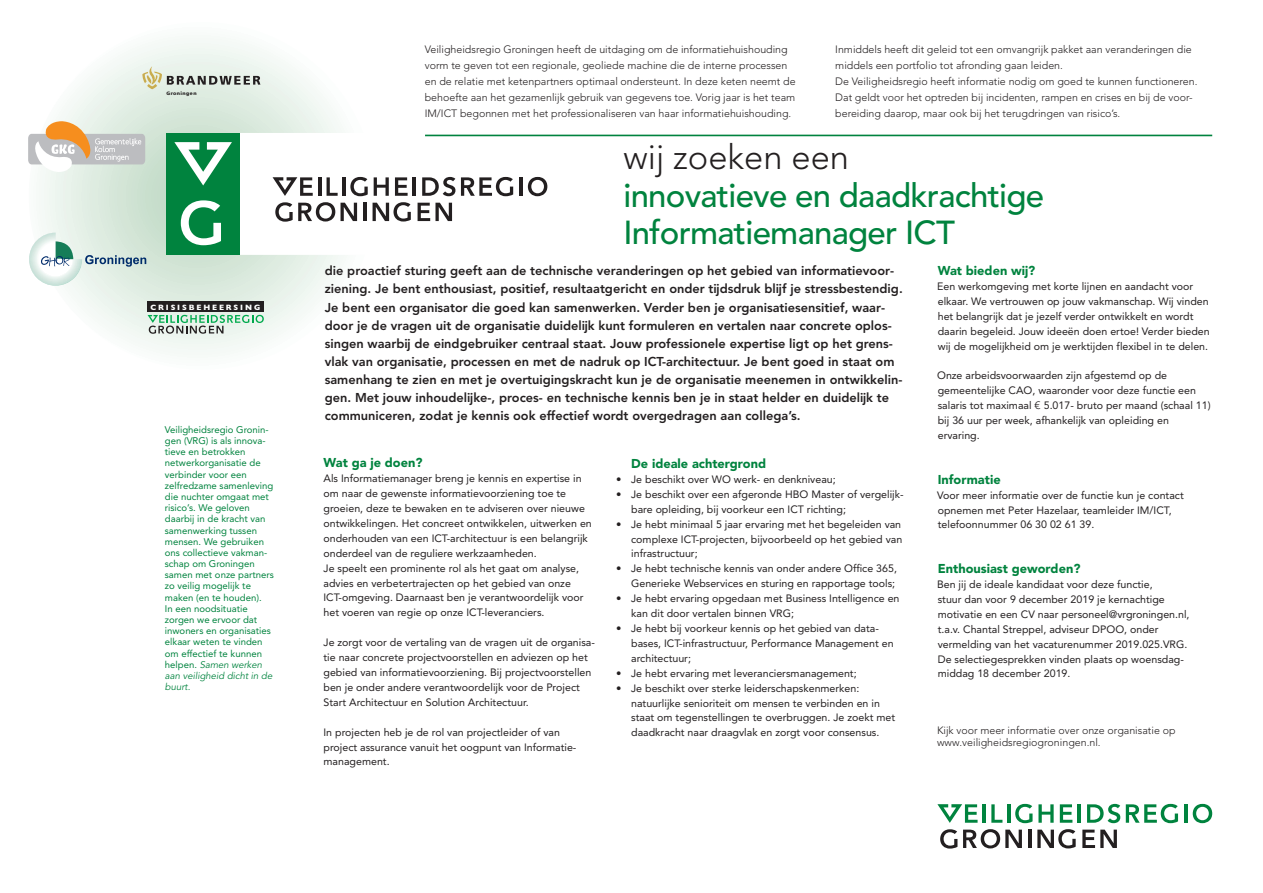
<style>
.page{position:relative;width:1263px;height:893px;background:#fff}
.page>*{position:absolute;margin:0;border:0;box-sizing:border-box;transform-origin:0 0}
.t1{font:300 34.5px "Avenir";color:#231f20}
.t2{font:500 33px/37.2px "Avenir";letter-spacing:-.02em;color:#00833e}
.t3{font:800 12.75px/18.1px "Avenir";color:#231f20}
.t4{font:900 12.75px "Avenir";color:#00833e}
.t5{font:10.65px/14.9px "Avenir";color:#231f20}
.t6{font:300 10.65px/15.9px "Avenir";color:#231f20}
.t7{font:9.6px/11.2px "Avenir";color:#00833e}
.t8{font:700 7.8px "Gill Sans";letter-spacing:.24em;color:#fff}
.t9{font:900 4.8px "Frutiger";letter-spacing:.09em;color:#231f20}
.s1{font-style:italic}
</style>
<div class="page">
<svg style="left:41px;top:40px;width:324px;height:312px"></svg>
<div style="left:166px;top:133px;width:74px;height:122px;background:#00833e"></div>
<svg style="left:181px;top:200px;width:40px;height:45px"></svg>
<svg style="left:174px;top:142px;width:58px;height:43px"></svg>
<svg style="left:29px;top:233px;width:117px;height:53px"></svg>
<svg style="left:142px;top:67px;width:118px;height:22px;background:#c4cabf"></svg>
<div style="left:148px;top:302px;width:116px;height:10px;background:#231f20"></div>
<svg style="left:148px;top:315px;width:116px;height:19px;background:#accfba"></svg>
<hr style="left:983px;top:804px;width:3px;height:19px;background:#00833e">
<svg style="left:991px;top:804px;width:11px;height:19px"></svg>
<hr style="left:1007px;top:804px;width:3px;height:19px;background:#00833e">
<svg style="left:1015px;top:804px;width:17px;height:19px"></svg>
<svg style="left:940px;top:829px;width:17px;height:20px"></svg>
<svg style="left:1038px;top:804px;width:16px;height:19px"></svg>
<svg style="left:1060px;top:804px;width:12px;height:19px"></svg>
<hr style="left:1078px;top:804px;width:3px;height:19px;background:#00833e">
<svg style="left:1087px;top:804px;width:33px;height:19px"></svg>
<svg style="left:1126px;top:804px;width:52px;height:19px"></svg>
<hr style="left:1184px;top:804px;width:3px;height:19px;background:#00833e">
<svg style="left:1193px;top:804px;width:19px;height:19px"></svg>
<svg style="left:963px;top:829px;width:59px;height:19px"></svg>
<hr style="left:1028px;top:830px;width:3px;height:18px;background:#231f20">
<svg style="left:1037px;top:829px;width:39px;height:19px"></svg>
<svg style="left:1082px;top:830px;width:35px;height:18px"></svg>
<svg style="left:937px;top:804px;width:40px;height:19px"></svg>
<hr style="left:318px;top:177px;width:3px;height:19px;background:#231f20">
<svg style="left:327px;top:177px;width:11px;height:19px"></svg>
<hr style="left:342px;top:177px;width:3px;height:19px;background:#231f20">
<svg style="left:350px;top:177px;width:18px;height:19px"></svg>
<svg style="left:374px;top:177px;width:15px;height:19px"></svg>
<svg style="left:395px;top:177px;width:13px;height:19px"></svg>
<hr style="left:413px;top:177px;width:3px;height:19px;background:#231f20">
<svg style="left:422px;top:177px;width:33px;height:19px"></svg>
<svg style="left:461px;top:177px;width:52px;height:19px"></svg>
<hr style="left:519px;top:177px;width:4px;height:19px;background:#231f20">
<svg style="left:528px;top:177px;width:19px;height:19px"></svg>
<svg style="left:275px;top:202px;width:82px;height:20px"></svg>
<hr style="left:363px;top:203px;width:3px;height:18px;background:#231f20">
<svg style="left:373px;top:202px;width:38px;height:20px"></svg>
<svg style="left:418px;top:203px;width:34px;height:18px"></svg>
<svg style="left:273px;top:177px;width:40px;height:19px"></svg>
<hr style="left:425px;top:135px;width:787px;height:1px;background:#00833e">
<svg style="left:28px;top:121px;width:117px;height:51px"></svg>
<p class="t9" style="left:166px;top:92px;width:32px">Groningen</p>
<p class="t8" style="left:151px;top:301px;width:111px">CRISISBEHEERSING</p>
<p class="t7" style="left:165px;top:424px;width:111px">Veiligheidsregio Gronin&shy;gen (VRG) is als innova&shy;tieve en betrokken netwerkorganisatie de verbinder voor een zelfredzame samenleving die nuchter omgaat met risico’s. We geloven daarbij in de kracht van samenwerking tussen mensen. We gebruiken ons collectieve vakman&shy;schap om Groningen samen met onze partners zo veilig mogelijk te maken (en te houden).<br>In een noodsituatie zorgen we ervoor dat inwoners en organisaties elkaar weten te vinden om effectief te kunnen helpen. <span class="s1">Samen werken aan veiligheid dicht in de buurt.</span></p>
<p class="t6" style="left:425px;top:41px;width:372px">Veiligheidsregio Groningen heeft de uitdaging om de informatiehuishouding vorm te geven tot een regionale, geoliede machine die de interne processen en de relatie met ketenpartners optimaal ondersteunt. In deze keten neemt de behoefte aan het gezamenlijk gebruik van gegevens toe. Vorig jaar is het team IM/ICT begonnen met het professionaliseren van haar informatiehuishouding.</p>
<p class="t6" style="left:835px;top:41px;width:364px">Inmiddels heeft dit geleid tot een omvangrijk pakket aan veranderingen die middels een portfolio tot afronding gaan leiden.<br>De Veiligheidsregio heeft informatie nodig om goed te kunnen functioneren.<br>Dat geldt voor het optreden bij incidenten, rampen en crises en bij de voor&shy;bereiding daarop, maar ook bij het terugdringen van risico’s.</p>
<h1 class="t1" style="left:623px;top:137px;width:227px">wij zoeken een</h1>
<h2 class="t2" style="left:623px;top:175px;width:422px">innovatieve en daadkrachtige<br>Informatiemanager ICT</h2>
<p class="t3" style="left:325px;top:262px;width:579px">die proactief sturing geeft aan de technische veranderingen op het gebied van informatievoor&shy;ziening. Je bent enthousiast, positief, resultaatgericht en onder tĳdsdruk blĳf je stressbestendig.<br>Je bent een organisator die goed kan samenwerken. Verder ben je organisatiesensitief, waar&shy;door je de vragen uit de organisatie duidelĳk kunt formuleren en vertalen naar concrete oplos&shy;singen waarbĳ de eindgebruiker centraal staat. Jouw professionele expertise ligt op het grens&shy;vlak van organisatie, processen en met de nadruk op ICT-architectuur. Je bent goed in staat om samenhang te zien en met je overtuigingskracht kun je de organisatie meenemen in ontwikkelin&shy;gen. Met jouw inhoudelĳke-, proces- en technische kennis ben je in staat helder en duidelĳk te communiceren, zodat je kennis ook effectief wordt overgedragen aan collega’s.</p>
<p class="t4" style="left:324px;top:452px;width:100px">Wat ga je doen?</p>
<p class="t5" style="left:324px;top:471px;width:270px">Als Informatiemanager breng je kennis en expertise in om naar de gewenste informatievoorziening toe te groeien, deze te bewaken en te adviseren over nieuwe ontwikkelingen. Het concreet ontwikkelen, uitwerken en onderhouden van een ICT-architectuur is een belangrijk onderdeel van de reguliere werkzaamheden.<br>Je speelt een prominente rol als het gaat om analyse, advies en verbetertrajecten op het gebied van onze ICT-omgeving. Daarnaast ben je verantwoordelijk voor het voeren van regie op onze ICT-leveranciers.</p>
<p class="t5" style="left:323px;top:635px;width:273px">Je zorgt voor de vertaling van de vragen uit de organisa&shy;tie naar concrete projectvoorstellen en adviezen op het gebied van informatievoorziening. Bij projectvoorstellen ben je onder andere verantwoordelijk voor de Project Start Architectuur en Solution Architectuur.</p>
<p class="t5" style="left:323px;top:724px;width:254px">In projecten heb je de rol van projectleider of van project assurance vanuit het oogpunt van Informatie&shy;management.</p>
<p class="t4" style="left:631px;top:453px;width:136px">De ideale achtergrond</p>
<p class="t5" style="left:616px;top:471px;width:221px">• Je beschikt over WO werk- en denkniveau;</p>
<p class="t5" style="left:631px;top:486px;width:274px;text-indent:-15px">• Je beschikt over een afgeronde HBO Master of vergelijk&shy;bare opleiding, bij voorkeur een ICT richting;</p>
<p class="t5" style="left:631px;top:516px;width:273px;text-align:justify;text-indent:-15px">• Je hebt minimaal 5 jaar ervaring met het begeleiden van complexe ICT-projecten, bijvoorbeeld op het gebied van infrastructuur;</p>
<p class="t5" style="left:616px;top:561px;width:282px;text-align:right">• Je hebt technische kennis van onder andere Office 365,<br>Generieke Webservices en sturing en rapportage tools;</p>
<p class="t5" style="left:631px;top:591px;width:270px;text-indent:-15px">• Je hebt ervaring opgedaan met Business Intelligence en kan dit door vertalen binnen VRG;</p>
<p class="t5" style="left:631px;top:620px;width:264px;text-indent:-15px">• Je hebt bij voorkeur kennis op het gebied van data&shy;bases, ICT-infrastructuur, Performance Management en architectuur;</p>
<p class="t5" style="left:616px;top:665px;width:242px">• Je hebt ervaring met leveranciersmanagement;</p>
<p class="t5" style="left:631px;top:680px;width:265px;text-indent:-15px">• Je beschikt over sterke leiderschapskenmerken: natuurlijke senioriteit om mensen te verbinden en in staat om tegenstellingen te overbruggen. Je zoekt met daadkracht naar draagvlak en zorgt voor consensus.</p>
<p class="t4" style="left:938px;top:260px;width:99px">Wat bieden wĳ?</p>
<p class="t5" style="left:937px;top:278px;width:274px">Een werkomgeving met korte lijnen en aandacht voor elkaar. We vertrouwen op jouw vakmanschap. Wij vinden het belangrijk dat je jezelf verder ontwikkelt en wordt daarin begeleid. Jouw ideeën doen ertoe! Verder bieden wij de mogelijkheid om je werktijden flexibel in te delen.</p>
<p class="t5" style="left:937px;top:368px;width:275px">Onze arbeidsvoorwaarden zijn afgestemd op de gemeentelijke CAO, waaronder voor deze functie een salaris tot maximaal € 5.017- bruto per maand (schaal 11) bij 36 uur per week, afhankelijk van opleiding en ervaring.</p>
<p class="t4" style="left:938px;top:468px;width:64px">Informatie</p>
<p class="t5" style="left:937px;top:487px;width:248px">Voor meer informatie over de functie kun je contact opnemen met Peter Hazelaar, teamleider IM/ICT, telefoonnummer 06 30 02 61 39.</p>
<p class="t4" style="left:938px;top:558px;width:144px">Enthousiast geworden?</p>
<p class="t5" style="left:937px;top:577px;width:254px">Ben jij de ideale kandidaat voor deze functie,<br>stuur dan voor 9 december 2019 je kernachtige motivatie en een CV naar personeel@vrgroningen.nl, t.a.v. Chantal Streppel, adviseur DPOO, onder vermelding van het vacaturenummer 2019.025.VRG.<br>De selectiegesprekken vinden plaats op woensdag&shy;middag 18 december 2019.</p>
<p class="t6" style="left:937px;top:723px;width:240px;line-height:12.8px">Kijk voor meer informatie over onze organisatie op www.veiligheidsregiogroningen.nl.</p>
</div>
